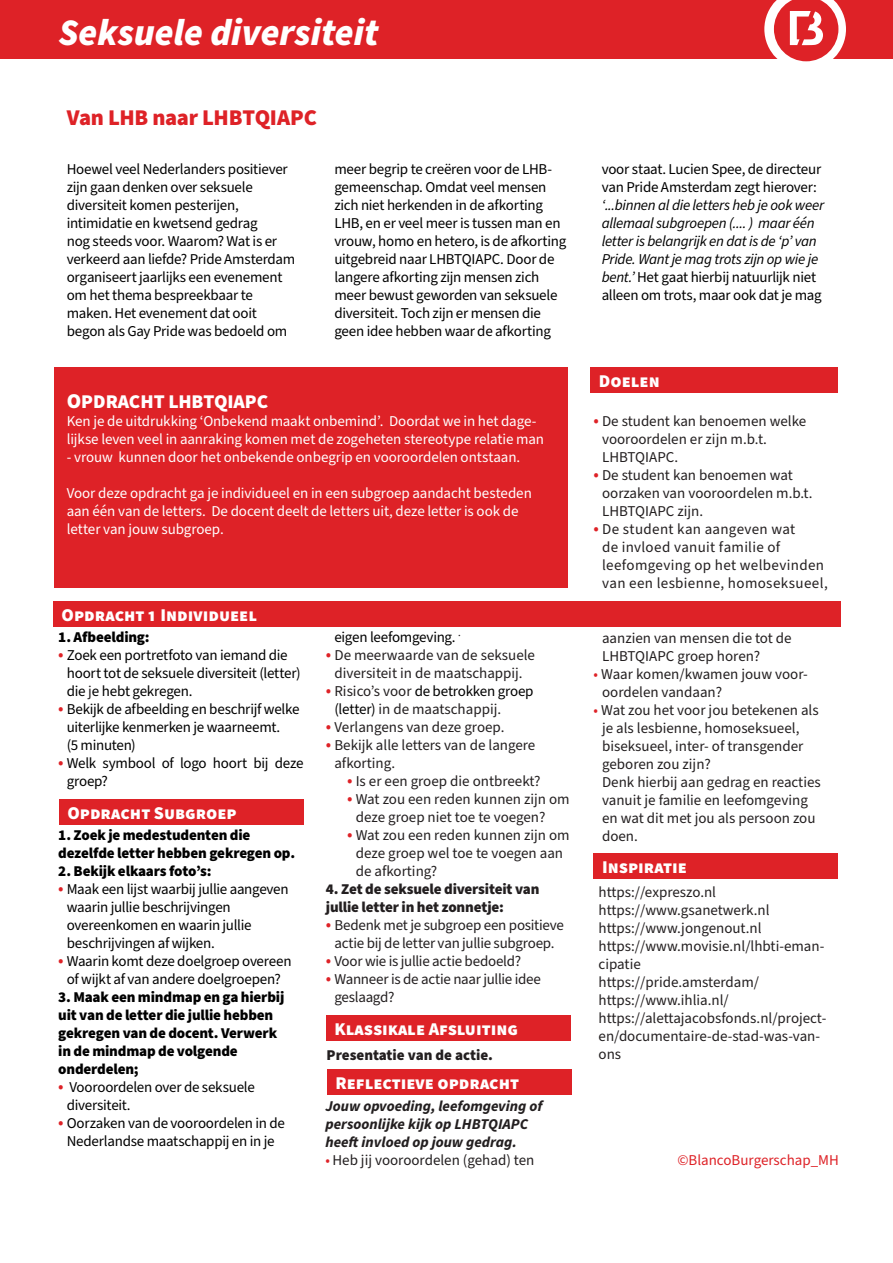
<style>
.page{position:relative;width:893px;height:1263px;background:#fff}
.page>*{position:absolute;margin:0;border:0;box-sizing:border-box;transform-origin:0 0}
.titel{font:italic 900 37.5px "Source Sans Pro";color:#fff}
.Italic{font:900 22.5px "Source Sans Pro";letter-spacing:-.01em;color:#de2227}
.kop{font:900 19.5px "Source Sans Pro";letter-spacing:-.01em;color:#fff}
.tussenkop1{font:900 18px "Source Sans Pro";color:#fff}
.Broodtekst{font:15px/18px "Source Sans Pro";letter-spacing:-.015em;color:#000}
.t1{font:15px/18px "Source Sans Pro";color:#231f20}
.kop-2{font:15px/18px "Source Sans Pro";letter-spacing:-.005em;color:#fff}
.Broodtekst-2{font:italic 15px/18px "Source Sans Pro";letter-spacing:-.02em;color:#000}
.Opsomming{font:900 15px/18px "Source Sans Pro";letter-spacing:-.01em;color:#000}
.t2{font:15px/18px "Source Sans Pro";letter-spacing:.025em;color:#231f20}
.t3{font:italic 700 15px/18px "Source Sans Pro";color:#231f20}
.Opsomming-2{font:900 15px/18px "Source Sans Pro";letter-spacing:-.01em;color:#231f20}
.t4{font:15px/18px "Source Sans Pro";letter-spacing:-.02em;color:#231f20}
.t5{font:15px "Source Sans Pro";color:#de2227}
.Broodtekst-3{font:900 15px "Source Sans Pro";color:#000}
.Opsomming-3{font:15px "Source Sans Pro";letter-spacing:-.02em;color:#000}
.s1{font-style:normal}
.s2{font-size:21px}
.s3{font-size:18px;color:#de2227}
.s4{color:#231f20}
.s5{color:#000}
.s6{color:#de2227}
</style>
<div class="page">
<div style="left:0;top:0;width:893px;height:59px;background:#de2227"></div>
<svg style="left:764px;top:0;width:82px;height:62px"></svg>
<div style="left:54px;top:368px;width:513px;height:220px;background:#de2227"></div>
<div style="left:590px;top:367px;width:248px;height:26px;background:#de2227"></div>
<div style="left:53px;top:601px;width:788px;height:26px;background:#de2227"></div>
<div style="left:326px;top:1015px;width:245px;height:26px;background:#de2227"></div>
<div style="left:59px;top:799px;width:245px;height:26px;background:#de2227"></div>
<div style="left:327px;top:1069px;width:245px;height:26px;background:#de2227"></div>
<div style="left:594px;top:853px;width:244px;height:26px;background:#de2227"></div>
<p class="titel" style="left:58px;top:6px;width:322px">Seksuele diversiteit</p>
<p class="Italic" style="left:67px;top:102px;width:252px">Van LHB naar LHBTQIAPC</p>
<p class="Broodtekst" style="left:67px;top:161px;width:230px">Hoewel veel Nederlanders positiever zijn gaan denken over seksuele diversiteit komen pesterijen, intimidatie en kwetsend gedrag<br>nog steeds voor. Waarom? Wat is er verkeerd aan liefde? Pride Amsterdam organiseert jaarlijks een evenement om het thema bespreekbaar te maken. Het evenement dat ooit begon als Gay Pride was bedoeld om</p>
<p class="Broodtekst" style="left:334px;top:161px;width:233px">meer begrip te creëren voor de LHB&shy;gemeenschap. Omdat veel mensen zich niet herkenden in de afkorting LHB, en er veel meer is tussen man en vrouw, homo en hetero, is de afkorting uitgebreid naar LHBTQIAPC. Door de langere afkorting zijn mensen zich meer bewust geworden van seksuele diversiteit. Toch zijn er mensen die geen idee hebben waar de afkorting</p>
<p class="Broodtekst-2" style="left:602px;top:161px;width:224px"><span class="s1">voor staat. Lucien Spee, de directeur van Pride Amsterdam zegt hierover: </span>‘...binnen al die letters heb je ook weer allemaal subgroepen (.... ) maar één letter is belangrijk en dat is de ‘p’ van Pride. Want je mag trots zijn op wie je bent.’ <span class="s1">Het gaat hierbij natuurlijk niet alleen om trots, maar ook dat je mag</span></p>
<p class="kop" style="left:67px;top:388px;width:203px"><span class="s2">O</span>PDRACHT LHBTQIAPC</p>
<p class="kop-2" style="left:67px;top:413px;width:479px">Ken je de uitdrukking ‘Onbekend maakt onbemind’. Doordat we in het dage&shy;lijkse leven veel in aanraking komen met de zogeheten stereotype relatie man</p>
<p class="kop-2" style="left:67px;top:449px;width:455px">- vrouw kunnen door het onbekende onbegrip en vooroordelen ontstaan.</p>
<p class="kop-2" style="left:67px;top:485px;width:467px">Voor deze opdracht ga je individueel en in een subgroep aandacht besteden aan één van de letters. De docent deelt de letters uit, deze letter is ook de letter van jouw subgroep.</p>
<p class="tussenkop1" style="left:62px;top:603px;width:197px">Opdracht 1 Individueel</p>
<p class="Broodtekst-3" style="left:58px;top:627px;width:93px">1. Afbeelding:</p>
<p class="Broodtekst" style="left:67px;top:647px;width:236px;text-indent:-9px"><span class="s3">•</span> Zoek een portretfoto van iemand die hoort tot de seksuele diversiteit (letter) die <span class="s4">j</span>e hebt gekregen.</p>
<p class="Broodtekst" style="left:67px;top:701px;width:234px;text-indent:-9px"><span class="s3">•</span> Bekijk de afbeelding en beschrijf welke uiterlijke kenmerken je waarneemt.</p>
<p class="Opsomming-3" style="left:67px;top:735px;width:71px">(5 minuten)</p>
<p class="Broodtekst" style="left:67px;top:755px;width:238px;text-indent:-9px"><span class="s3">•</span> Welk symbool of logo hoort bij deze groep?</p>
<p class="Opsomming" style="left:58px;top:826px;width:238px">1. Zoek je medestudenten die dezelfde letter hebben gekregen op.</p>
<p class="Opsomming" style="left:58px;top:862px;width:155px">2. Bekijk elkaars foto’s:</p>
<p class="Broodtekst" style="left:67px;top:881px;width:223px;text-indent:-9px"><span class="s3">•</span> Maak een lijst waarbij jullie aangeven waarin jullie beschrijvingen overeenkomen en waarin jullie beschrijvingen af wijken.</p>
<p class="Broodtekst" style="left:58px;top:953px;width:235px;text-align:center"><span class="s3">•</span> Waarin komt deze doelgroep overeen of wijkt af van andere doelgroepen?</p>
<p class="Opsomming" style="left:58px;top:988px;width:228px">3. Maak een mindmap en ga hierbij uit van de letter die jullie hebben gekregen van de docent. Verwerk in de mindmap de volgende onderdelen;</p>
<p class="Broodtekst" style="left:67px;top:1079px;width:190px;text-indent:-9px"><span class="s3">•</span> Vooroordelen over de seksuele diversiteit.</p>
<p class="Broodtekst" style="left:58px;top:1115px;width:228px;text-align:center"><span class="s3">•</span> Oorzaken van de vooroordelen in de<br>Nederlandse maatschappij en in je</p>
<p class="tussenkop1" style="left:67px;top:801px;width:171px">Opdracht Subgroep</p>
<p class="Broodtekst" style="left:334px;top:629px;width:128px">eigen leefomgeving. <span class="s4">.</span></p>
<p class="t1" style="left:326px;top:647px;width:211px;text-align:center"><span class="s3">•</span> De meerwaarde van de seksuele diversiteit in de maatschappij.</p>
<p class="t1" style="left:334px;top:683px;width:201px;text-indent:-9px"><span class="s3">•</span> Risico’s voor <span class="s5">de betrokken groep (letter)</span> in de maatschappij.</p>
<p class="t1" style="left:326px;top:719px;width:180px"><span class="s3">•</span> Verlangens van deze groep.</p>
<p class="t1" style="left:334px;top:737px;width:202px;text-indent:-9px"><span class="s3">•</span> Bekijk alle letters van de langere afkorting.</p>
<p class="t1" style="left:347px;top:773px;width:195px"><span class="s3">•</span> Is er een groep die ontbreekt?</p>
<p class="t1" style="left:356px;top:791px;width:216px;text-indent:-9px"><span class="s3">•</span> Wat zou een reden kunnen zijn om deze groep niet toe te voegen?</p>
<p class="t1" style="left:356px;top:827px;width:216px;text-indent:-9px"><span class="s3">•</span> Wat zou een reden kunnen zijn om deze groep wel toe te voegen aan de afkorting?</p>
<p class="Opsomming-2" style="left:326px;top:880px;width:215px">4. Zet de seksuele diversiteit van jullie letter in het zonnetje:</p>
<p class="t1" style="left:326px;top:917px;width:239px;text-align:center"><span class="s3">•</span> Bedenk met je subgroep een positieve actie bij de letter van jullie subgroep.</p>
<p class="t4" style="left:326px;top:953px;width:197px"><span class="s3">•</span> Voor wie is jullie actie bedoeld?</p>
<p class="t4" style="left:334px;top:971px;width:208px;text-indent:-9px"><span class="s3">•</span> Wanneer is de actie naar jullie idee geslaagd?</p>
<p class="tussenkop1" style="left:334px;top:1017px;width:185px">Klassikale Afsluiting</p>
<p class="Opsomming-2" style="left:327px;top:1046px;width:168px">Presentatie van de actie.</p>
<p class="tussenkop1" style="left:335px;top:1071px;width:185px">Reflectieve opdracht</p>
<p class="t3" style="left:325px;top:1097px;width:218px">Jouw opvoeding, leefomgeving of persoonlijke kijk op LHBTQIAPC heeft invloed op jouw gedrag.</p>
<p class="t1" style="left:325px;top:1151px;width:210px"><span class="s6">•</span> Heb jij vooroordelen (gehad) ten</p>
<p class="tussenkop1" style="left:599px;top:369px;width:62px">Doelen</p>
<p class="t1" style="left:602px;top:413px;width:206px;text-indent:-9px"><span class="s3">•</span> De student kan benoemen welke vooroordelen er zijn m.b.t.<br>LHBTQIAPC.</p>
<p class="t1" style="left:602px;top:467px;width:212px;text-indent:-9px"><span class="s3">•</span> De student kan benoemen wat oorzaken van vooroordelen m.b.t.<br>LHBTQIAPC zijn.</p>
<p class="t2" style="left:602px;top:521px;width:227px;text-indent:-9px"><span class="s3">•</span> De student kan aangeven wat<br>de invloed vanuit familie of leefomgeving op het welbevinden van een lesbienne, homoseksueel,</p>
<p class="t1" style="left:602px;top:629px;width:191px">aanzien van mensen die tot de<br>LHBTQIAPC groep horen?</p>
<p class="t1" style="left:602px;top:665px;width:207px;text-indent:-9px"><span class="s6">•</span> Waar komen/kwamen jouw voor&shy;oordelen vandaan?</p>
<p class="t1" style="left:602px;top:701px;width:218px;text-indent:-9px"><span class="s6">•</span> Wat zou het voor jou betekenen als je als lesbienne, homoseksueel, biseksueel, inter- of transgender geboren zou zijn?</p>
<p class="t1" style="left:602px;top:773px;width:220px">Denk hierbij aan gedrag en reacties vanuit je familie en leefomgeving en wat dit met jou als persoon zou doen.</p>
<p class="tussenkop1" style="left:602px;top:855px;width:86px">Inspiratie</p>
<p class="t1" style="left:599px;top:883px;width:119px">https://expreszo.nl</p>
<p class="t1" style="left:599px;top:901px;width:173px">https://www.gsanetwerk.nl</p>
<p class="t1" style="left:599px;top:919px;width:165px">https://www.jongenout.nl</p>
<p class="t1" style="left:599px;top:937px;width:227px">https://www.movisie.nl/lhbti-eman&shy;cipatie</p>
<p class="t1" style="left:599px;top:973px;width:162px">https://pride.amsterdam/</p>
<p class="t1" style="left:599px;top:991px;width:132px">https://www.ihlia.nl/</p>
<p class="t1" style="left:599px;top:1009px;width:229px">https://alettajacobsfonds.nl/project&shy;en/documentaire-de-stad-was-van&shy;ons</p>
<p class="t5" style="left:677px;top:1150px;width:163px">©BlancoBurgerschap_MH</p>
</div>
